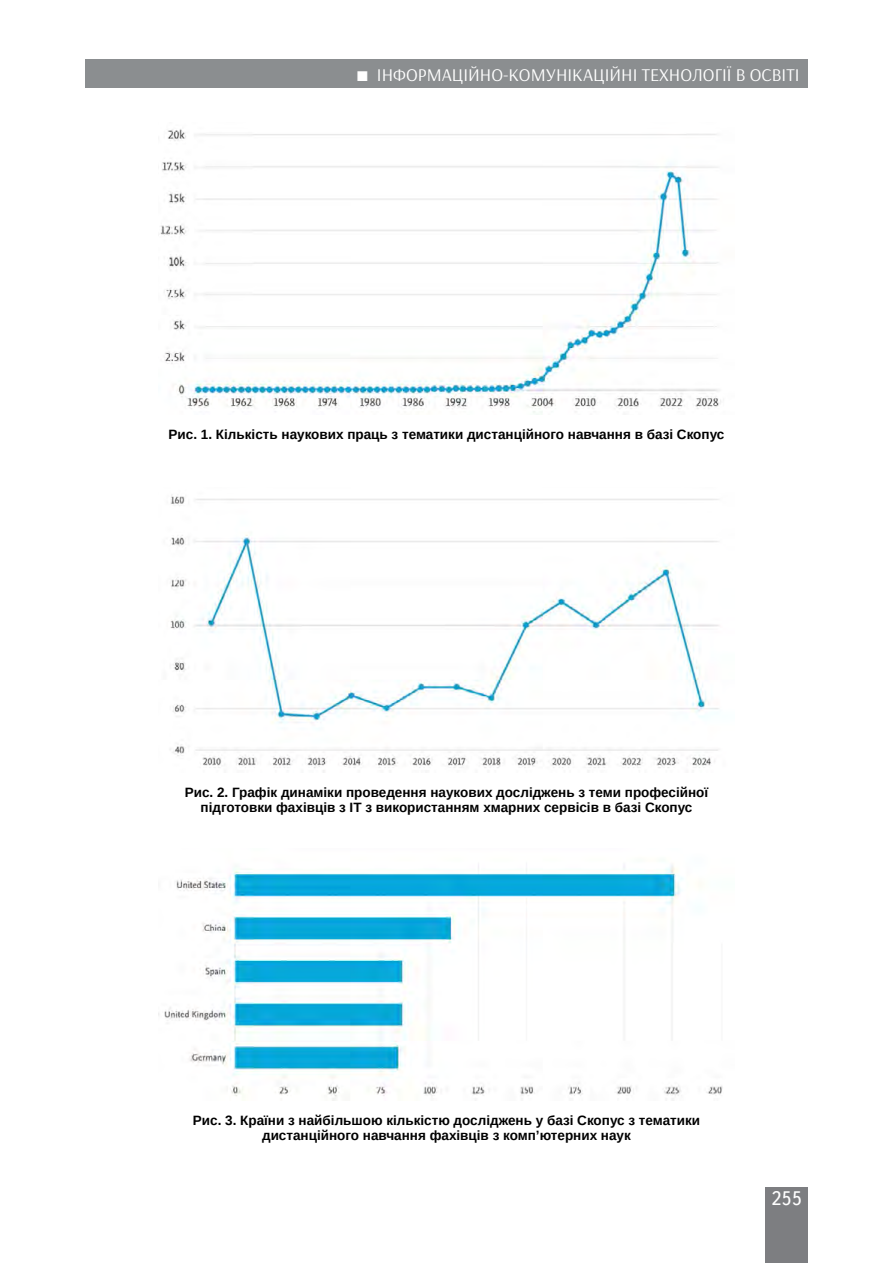
<style>
.page{position:relative;width:893px;height:1263px;background:#fff}
.page>*{position:absolute;margin:0;border:0;box-sizing:border-box;transform-origin:0 0}
.t1{font:19.5px "Ukrainian Text";color:#fff}
.t2{font:18px "Arsenal";color:#fff}
.t3{font:700 13.5px/15px "Arimo";color:#000;text-align:center}
</style>
<div class="page">
<div style="left:765px;top:1187px;width:43px;height:76px;background:#7d7e81"></div>
<div style="left:85px;top:60px;width:723px;height:28px;background:#8b8e90"></div>
<img style="left:160px;top:129px;width:561px;height:284px">
<img style="left:164px;top:864px;width:559px;height:236px">
<img style="left:170px;top:495px;width:549px;height:277px">
<h2 class="t2" style="left:377px;top:64px;width:421px">Інформаці йно-комуні каці йні технології в освіті</h2>
<h2 class="t2" style="left:440px;top:64px;width:361px">Загальна педагогіка та історія педагогіки</h2>
<p class="t3" style="left:169px;top:427px;width:557px">Рис. 1. Кількість наукових праць з тематики дистанційного навчання в базі Скопус</p>
<p class="t3" style="left:185px;top:785px;width:525px">Рис. 2. Графік динаміки проведення наукових досліджень з теми професійної підготовки фахівців з ІТ з використанням хмарних сервісів в базі Скопус</p>
<p class="t3" style="left:193px;top:1113px;width:509px">Рис. 3. Країни з найбільшою кількістю досліджень у базі Скопус з тематики дистанційного навчання фахівців з комп’ютерних наук</p>
<h1 class="t1" style="left:771px;top:1188px;width:32px">255</h1>
</div>
